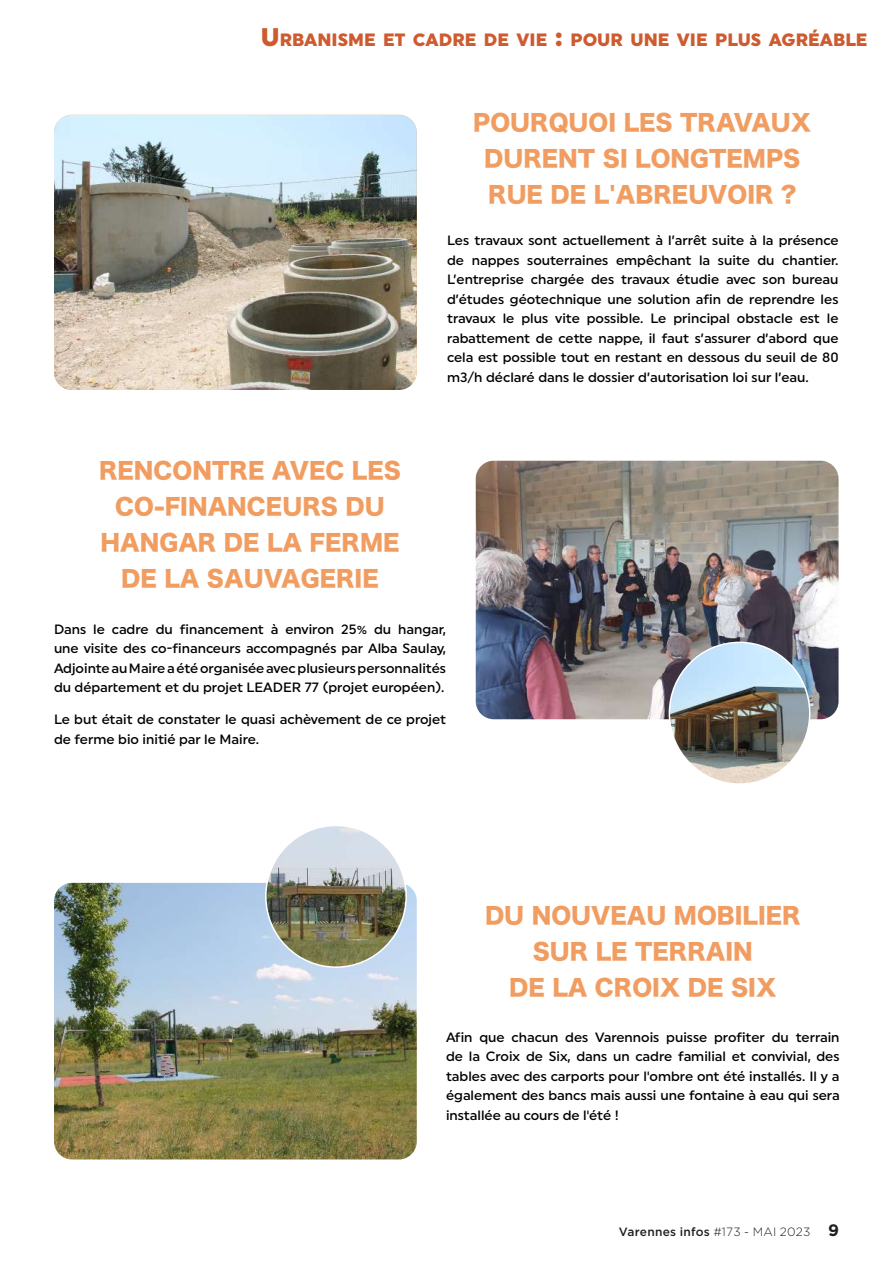
<style>
.page{position:relative;width:893px;height:1263px;background:#fff}
.page>*{position:absolute;margin:0;border:0;box-sizing:border-box;transform-origin:0 0}
.t1{font:22.5px/36px "Hira Kaku Std W8";color:#f19d61;text-align:center}
.t2{font:900 17.85px "Uniform";color:#ce5b30}
.t3{font:500 13.5px/19.5px "Uniform";color:#000;text-align:justify}
.t4{font:500 12px "Gotham";letter-spacing:.015em;color:#231f20}
.s1{font-size:25.5px}
.s2{font-weight:300}
.s3{font-weight:700;font-size:16.5px}
</style>
<div class="page">
<img style="left:54px;top:883px;width:363px;height:276px">
<img style="left:54px;top:115px;width:363px;height:275px">
<img style="left:476px;top:461px;width:362px;height:258px">
<img style="left:266px;top:828px;width:140px;height:139px">
<img style="left:669px;top:642px;width:141px;height:140px">
<h2 class="t2" style="left:261px;top:29px;width:608px"><span class="s1">U</span>RBANISME ET CADRE DE VI E <span class="s1">:</span> POUR UNE VI E PLUS AGRÉABLE</h2>
<h1 class="t1" style="left:473px;top:105px;width:340px">POURQUOI LES TRAVAUX<br>DURENT SI LONGTEMPS<br>RUE DE L'ABREUVOIR ?</h1>
<p class="t3" style="left:447px;top:230px;width:393px">Les travaux sont actuellement à l’arrêt suite à la présence de nappes souterraines empêchant la suite du chantier.<br>L’entreprise chargée des travaux étudie avec son bureau d’études géotechnique une solution afin de reprendre les travaux le plus vite possible. Le principal obstacle est le rabattement de cette nappe, il faut s’assurer d’abord que cela est possible tout en restant en dessous du seuil de 80 m3/h déclaré dans le dossier d’autorisation loi sur l’eau.</p>
<h1 class="t1" style="left:99px;top:453px;width:303px">RENCONTRE AVEC LES<br>CO-FINANCEURS DU<br>HANGAR DE LA FERME<br>DE LA SAUVAGERIE</h1>
<p class="t3" style="left:54px;top:619px;width:394px">Dans le cadre du financement à environ 25% du hangar, une visite des co-financeurs accompagnés par Alba Saulay, Adjointe au Maire a été organisée avec plusieurs personnalités du département et du projet LEADER 77 (projet européen).</p>
<p class="t3" style="left:54px;top:710px;width:394px">Le but était de constater le quasi achèvement de ce projet de ferme bio initié par le Maire.</p>
<h1 class="t1" style="left:485px;top:898px;width:317px">DU NOUVEAU MOBILIER<br>SUR LE TERRAIN<br>DE LA CROIX DE SIX</h1>
<p class="t3" style="left:446px;top:1027px;width:395px">Afin que chacun des Varennois puisse profiter du terrain de la Croix de Six, dans un cadre familial et convivial, des tables avec des carports pour l'ombre ont été installés. Il y a également des bancs mais aussi une fontaine à eau qui sera installée au cours de l'été !</p>
<p class="t4" style="left:619px;top:1223px;width:222px">Varennes infos <span class="s2">#173 - MAI 2023</span> <span class="s3">9</span></p>
</div>
